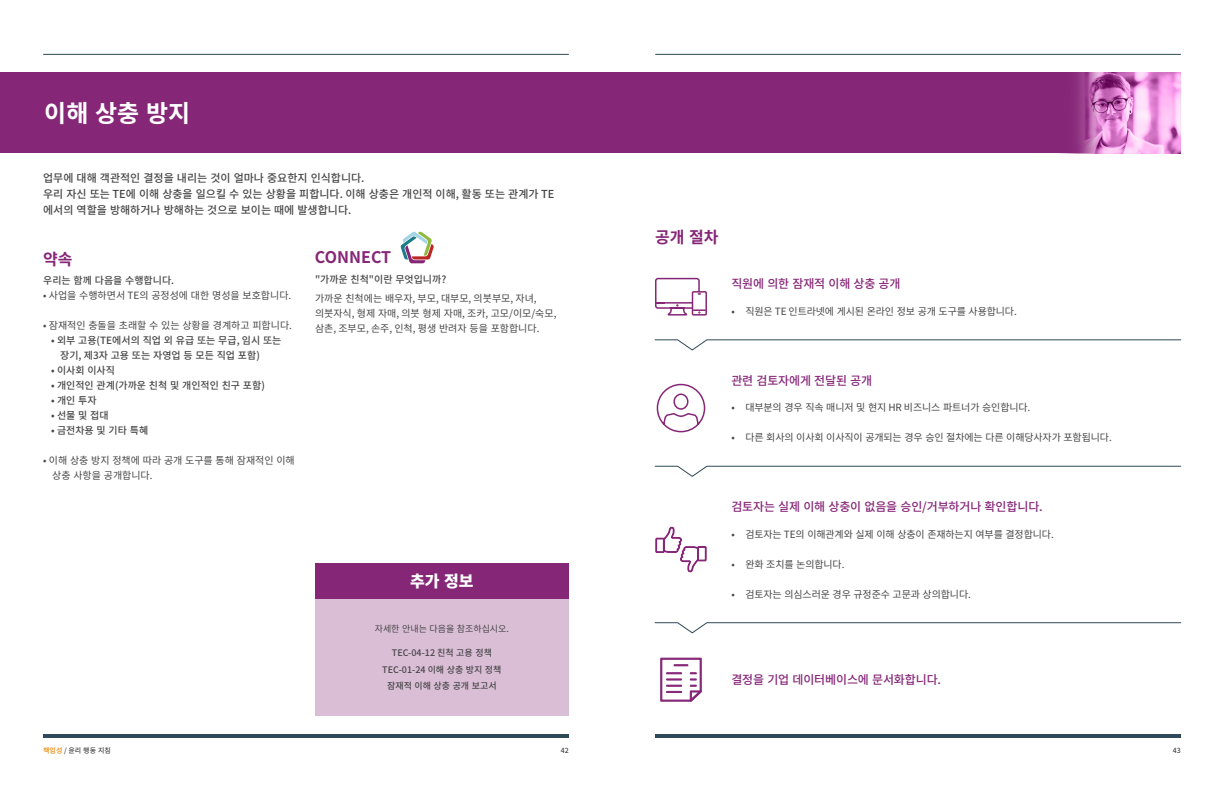
<style>
.page{position:relative;width:1224px;height:792px;background:#fff}
.page>*{position:absolute;margin:0;border:0;box-sizing:border-box;transform-origin:0 0}
.t1{font:700 24px "Noto Sans CJ Kkr";color:#fff}
.t2{font:700 16px "Noto Sans CJ Kkr";color:#862677}
.t3{font:900 16px "Noto Sans CJ Kkr";color:#fff}
.t4{font:500 12px "Noto Sans CJ Kkr";letter-spacing:-.01em;color:#862677}
.t5{font:500 11px/16px "Noto Sans CJ Kkr";color:#464547}
.t6{font:10px/15px "Noto Sans CJ Kkr";letter-spacing:-.01em;color:#464547}
.t7{font:500 10px/15px "Noto Sans CJ Kkr";color:#464547}
.t8{font:500 9px/16.5px "Noto Sans CJ Kkr";color:#464547;text-align:center}
.t9{font:9px "Noto Sans CJ Kkr";color:#464547}
.t10{font:500 7px "Noto Sans CJ Kkr";color:#464547}
.s1{color:#e98300}
</style>
<div class="page">
<hr style="left:655px;top:734px;width:526px;height:4px;background:#2e4957">
<hr style="left:655px;top:54px;width:526px;height:1px;background:#2e4957">
<hr style="left:43px;top:734px;width:526px;height:4px;background:#2e4957">
<hr style="left:43px;top:54px;width:526px;height:1px;background:#2e4957">
<div style="left:315px;top:599px;width:254px;height:117px;background:#dabed6"></div>
<div style="left:315px;top:563px;width:254px;height:36px;background:#862677"></div>
<div style="left:0;top:72px;width:720px;height:81px;background:#862677"></div>
<svg style="left:655px;top:277px;width:52px;height:39px"></svg>
<svg style="left:654px;top:339px;width:527px;height:12px"></svg>
<svg style="left:654px;top:465px;width:527px;height:12px"></svg>
<svg style="left:656px;top:383px;width:50px;height:50px"></svg>
<svg style="left:654px;top:622px;width:527px;height:12px"></svg>
<svg style="left:655px;top:527px;width:52px;height:45px"></svg>
<svg style="left:660px;top:658px;width:42px;height:44px"></svg>
<svg style="left:401px;top:232px;width:33px;height:31px"></svg>
<div style="left:624px;top:72px;width:557px;height:81px;background:#862677"></div>
<img style="left:1077px;top:72px;width:104px;height:81px">
<h1 class="t1" style="left:44px;top:100px;width:147px">이해 상충 방지</h1>
<p class="t5" style="left:43px;top:171px;width:513px">업무에 대해 객관적인 결정을 내리는 것이 얼마나 중요한지 인식합니다.<br>우리 자신 또는 TE에 이해 상충을 일으킬 수 있는 상황을 피합니다. 이해 상충은 개인적 이해, 활동 또는 관계가 TE 에서의 역할을 방해하거나 방해하는 것으로 보이는 때에 발생합니다.</p>
<h2 class="t2" style="left:43px;top:250px;width:31px">약속</h2>
<p class="t7" style="left:43px;top:274px;width:132px">우리는 함께 다음을 수행합니다.</p>
<p class="t6" style="left:43px;top:289px;width:250px">• 사업을 수행하면서 TE의 공정성에 대한 명성을 보호합니다.</p>
<p class="t6" style="left:43px;top:319px;width:250px">• 잠재적인 충돌을 초래할 수 있는 상황을 경계하고 피합니다.</p>
<p class="t7" style="left:60px;top:334px;width:223px;text-indent:-9px">• 외부 고용(TE에서의 직업 외 유급 또는 무급, 임시 또는 장기, 제3자 고용 또는 자영업 등 모든 직업 포함)</p>
<p class="t7" style="left:51px;top:364px;width:65px">• 이사회 이사직</p>
<p class="t7" style="left:51px;top:379px;width:215px">• 개인적인 관계(가까운 친척 및 개인적인 친구 포함)</p>
<p class="t7" style="left:51px;top:394px;width:47px">• 개인 투자</p>
<p class="t7" style="left:51px;top:409px;width:59px">• 선물 및 접대</p>
<p class="t7" style="left:51px;top:424px;width:99px">• 금전차용 및 기타 특혜</p>
<p class="t6" style="left:52px;top:454px;width:244px;text-indent:-9px">• 이해 상충 방지 정책에 따라 공개 도구를 통해 잠재적인 이해 상충 사항을 공개합니다.</p>
<h2 class="t2" style="left:315px;top:249px;width:78px">CONNECT</h2>
<p class="t7" style="left:315px;top:272px;width:133px">"가까운 친척"이란 무엇입니까?</p>
<p class="t6" style="left:315px;top:291px;width:243px">가까운 친척에는 배우자, 부모, 대부모, 의붓부모, 자녀, 의붓자식, 형제 자매, 의붓 형제 자매, 조카, 고모/이모/숙모, 삼촌, 조부모, 손주, 인척, 평생 반려자 등을 포함합니다.</p>
<h2 class="t3" style="left:410px;top:572px;width:65px">추가 정보</h2>
<p class="t9" style="left:375px;top:624px;width:136px">자세한 안내는 다음을 참조하십시오.</p>
<p class="t8" style="left:382px;top:645px;width:121px">TEC-04-12 친척 고용 정책<br>TEC-01-24 이해 상충 방지 정책 잠재적 이해 상충 공개 보고서</p>
<h2 class="t2" style="left:655px;top:228px;width:65px">공개 절차</h2>
<p class="t4" style="left:731px;top:277px;width:171px">직원에 의한 잠재적 이해 상충 공개</p>
<p class="t6" style="left:731px;top:304px;width:287px">• 직원은 TE 인트라넷에 게시된 온라인 정보 공개 도구를 사용합니다.</p>
<p class="t4" style="left:731px;top:374px;width:142px">관련 검토자에게 전달된 공개</p>
<p class="t6" style="left:731px;top:400px;width:301px">• 대부분의 경우 직속 매니저 및 현지 HR 비즈니스 파트너가 승인합니다.</p>
<p class="t6" style="left:731px;top:430px;width:382px">• 다른 회사의 이사회 이사직이 공개되는 경우 승인 절차에는 다른 이해당사자가 포함됩니다.</p>
<p class="t4" style="left:731px;top:500px;width:313px">검토자는 실제 이해 상충이 없음을 승인/거부하거나 확인합니다.</p>
<p class="t6" style="left:731px;top:527px;width:324px">• 검토자는 TE의 이해관계와 실제 이해 상충이 존재하는지 여부를 결정합니다.</p>
<p class="t6" style="left:731px;top:557px;width:115px">• 완화 조치를 논의합니다.</p>
<p class="t6" style="left:731px;top:587px;width:241px">• 검토자는 의심스러운 경우 규정준수 고문과 상의합니다.</p>
<p class="t4" style="left:731px;top:673px;width:211px">결정을 기업 데이터베이스에 문서화합니다.</p>
<p class="t10" style="left:43px;top:746px;width:69px"><span class="s1">책임성</span> / 윤리 행동 지침</p>
<p class="t10" style="left:561px;top:746px;width:9px">42</p>
<p class="t10" style="left:1173px;top:746px;width:10px">43</p>
</div>
